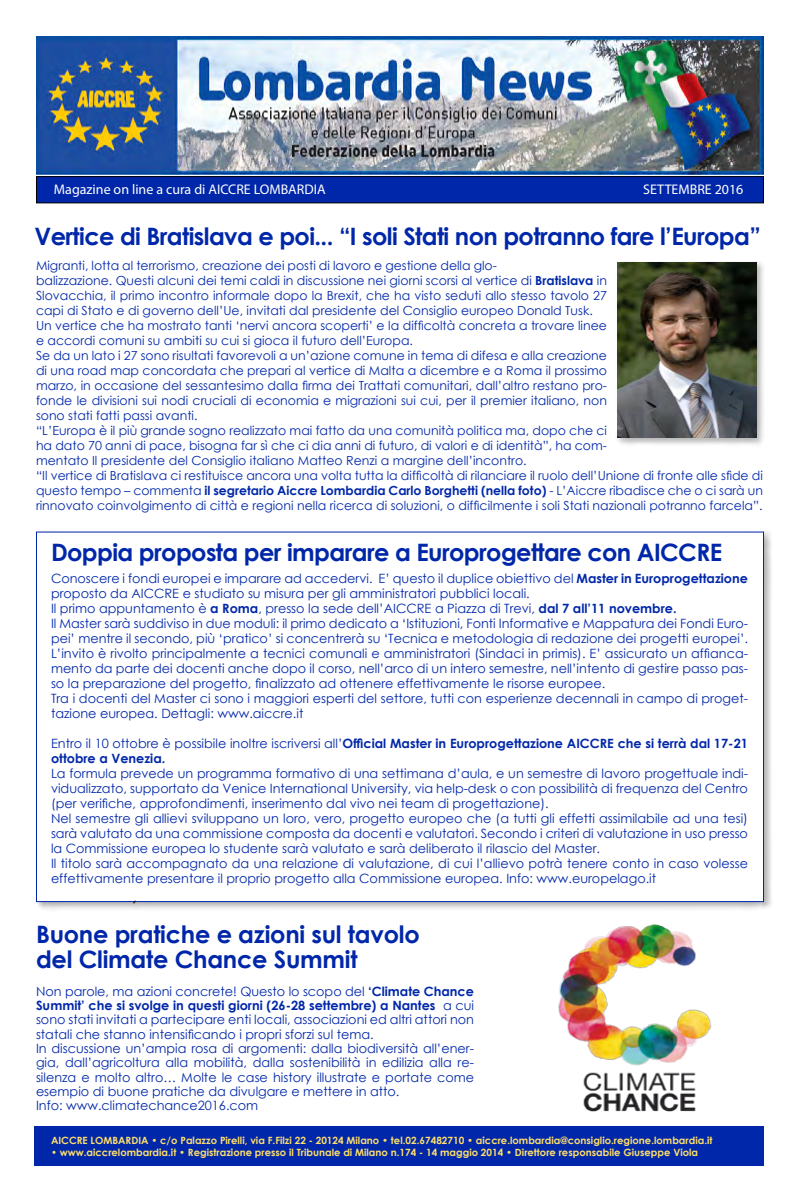
<style>
.page{position:relative;width:800px;height:1200px;background:#fff}
.page>*{position:absolute;margin:0;border:0;box-sizing:border-box;transform-origin:0 0}
.t1{font:700 24px/25px "Century Gothic";letter-spacing:-.025em;color:#0027a9}
.t2{font:14px "Myriad Pro";color:#fff}
.t3{font:12.8px/15px "Century Gothic";color:#0027a9}
.t4{font:700 12.8px/15px "Century Gothic";color:#0027a9}
.t5{font:12.5px/15px "Century Gothic";color:#0027a9}
.t6{font:700 12px "Century Gothic";color:#000}
.t7{font:700 10px "Century Gothic";color:#ffdf6a}
.s1{font-weight:700}
.s2{font-weight:400}
</style>
<div class="page">
<div style="left:34px;top:1126px;width:730px;height:39px;background:#0027a9"></div>
<div style="left:34px;top:530px;width:739px;height:382px;background:#000;opacity:.3"></div>
<div style="left:36px;top:532px;width:728px;height:370px;background:#fff;border:1px solid #0027a9"></div>
<img style="left:36px;top:36px;width:728px;height:138px">
<div style="left:36px;top:177px;width:728px;height:26px;background:#0027a9"></div>
<div style="left:36px;top:176px;width:728px;height:27px;border:1px solid #000"></div>
<img style="left:558px;top:925px;width:154px;height:187px">
<div style="left:615px;top:261px;width:150px;height:186px;background:#000;opacity:.3"></div>
<img style="left:618px;top:262px;width:138px;height:176px">
<p class="t2" style="left:54px;top:180px;width:273px">Magazine on line a cura di AICCRE LOMBARDIA</p>
<p class="t2" style="left:643px;top:180px;width:102px">SETTEMBRE 2016</p>
<h1 class="t1" style="left:35px;top:223px;width:728px">Vertice di Bratislava e poi... “I soli Stati non potranno fare l’Europa”</h1>
<p class="t5" style="left:36px;top:258px;width:729px">Migranti, lotta al terrorismo, creazione dei posti di lavoro e gestione della glo-<br>balizzazione. Questi alcuni dei temi caldi in discussione nei giorni scorsi al vertice di <span class="s1">Bratislava</span> in<br>Slovacchia, il primo incontro informale dopo la Brexit, che ha visto seduti allo stesso tavolo 27<br>capi di Stato e di governo dell’Ue, invitati dal presidente del Consiglio europeo Donald Tusk.<br>Un vertice che ha mostrato tanti ‘nervi ancora scoperti’ e la difficoltà concreta a trovare linee<br>e accordi comuni su ambiti su cui si gioca il futuro dell’Europa.<br>Se da un lato i 27 sono risultati favorevoli a un’azione comune in tema di difesa e alla creazione<br>di una road map concordata che prepari al vertice di Malta a dicembre e a Roma il prossimo<br>marzo, in occasione del sessantesimo dalla firma dei Trattati comunitari, dall’altro restano pro-<br>fonde le divisioni sui nodi cruciali di economia e migrazioni sui cui, per il premier italiano, non<br>sono stati fatti passi avanti.<br>“L’Europa è il più grande sogno realizzato mai fatto da una comunità politica ma, dopo che ci<br>ha dato 70 anni di pace, bisogna far sì che ci dia anni di futuro, di valori e di identità”, ha com-<br>mentato Il presidente del Consiglio italiano Matteo Renzi a margine dell’incontro.<br>“Il vertice di Bratislava ci restituisce ancora una volta tutta la difficoltà di rilanciare il ruolo dell’Unione di fronte alle sfide di questo tempo – commenta <span class="s1">il segretario Aiccre Lombardia Carlo Borghetti (nella foto)</span> - L’Aiccre ribadisce che o ci sarà un rinnovato coinvolgimento di città e regioni nella ricerca di soluzioni, o difficilmente i soli Stati nazionali potranno farcela”.</p>
<h1 class="t1" style="left:51px;top:539px;width:673px">Doppia proposta per imparare a Europrogettare con AICCRE</h1>
<p class="t3" style="left:51px;top:571px;width:699px">Conoscere i fondi europei e imparare ad accedervi. E’ questo il duplice obiettivo del <span class="s1">Master in Europrogettazione </span>proposto da AICCRE e studiato su misura per gli amministratori pubblici locali.<br>Il primo appuntamento è <span class="s1">a Roma</span>, presso la sede dell’AICCRE a Piazza di Trevi, <span class="s1">dal 7 all’11 novembre.<br></span>Il Master sarà suddiviso in due moduli: il primo dedicato a ‘Istituzioni, Fonti Informative e Mappatura dei Fondi Euro&shy;pei’ mentre il secondo, più ‘pratico’ si concentrerà su ‘Tecnica e metodologia di redazione dei progetti europei’.<br>L’invito è rivolto principalmente a tecnici comunali e amministratori (Sindaci in primis). E’ assicurato un affianca&shy;mento da parte dei docenti anche dopo il corso, nell’arco di un intero semestre, nell’intento di gestire passo pas&shy;so la preparazione del progetto, finalizzato ad ottenere effettivamente le risorse europee.<br>Tra i docenti del Master ci sono i maggiori esperti del settore, tutti con esperienze decennali in campo di proget&shy;tazione europea. Dettagli: www.aiccre.it</p>
<p class="t4" style="left:51px;top:735px;width:699px"><span class="s2">Entro il 10 ottobre è possibile inoltre iscriversi all’</span>Official Master in Europrogettazione AICCRE che si terrà dal 17-21 ottobre a Venezia.</p>
<p class="t3" style="left:51px;top:766px;width:699px">La formula prevede un programma formativo di una settimana d’aula, e un semestre di lavoro progettuale indi&shy;vidualizzato, supportato da Venice International University, via help-desk o con possibilità di frequenza del Centro (per verifiche, approfondimenti, inserimento dal vivo nei team di progettazione).<br>Nel semestre gli allievi sviluppano un loro, vero, progetto europeo che (a tutti gli effetti assimilabile ad una tesi) sarà valutato da una commissione composta da docenti e valutatori. Secondo i criteri di valutazione in uso presso la Commissione europea lo studente sarà valutato e sarà deliberato il rilascio del Master.<br>Il titolo sarà accompagnato da una relazione di valutazione, di cui l’allievo potrà tenere conto in caso volesse effettivamente presentare il proprio progetto alla Commissione europea. Info: www.europelago.it</p>
<p class="t6" style="left:136px;top:915px;width:7px;rotate:-180deg">,</p>
<h1 class="t1" style="left:36px;top:921px;width:385px">Buone pratiche e azioni sul tavolo del Climate Chance Summit</h1>
<p class="t3" style="left:36px;top:984px;width:440px;line-height:14.3px">Non parole, ma azioni concrete! Questo lo scopo del <span class="s1">‘Climate Chance Summit’ che si svolge in questi giorni (26-28 settembre) a Nantes</span> a cui sono stati invitati a partecipare enti locali, associazioni ed altri attori non statali che stanno intensificando i propri sforzi sul tema.<br>In discussione un’ampia rosa di argomenti: dalla biodiversità all’ener&shy;gia, dall’agricoltura alla mobilità, dalla sostenibilità in edilizia alla re&shy;silenza e molto altro… Molte le case history illustrate e portate come esempio di buone pratiche da divulgare e mettere in atto.<br>Info: www.climatechance2016.com</p>
<p class="t7" style="left:51px;top:1133px;width:663px">AICCRE LOMBARDIA • c/o Palazzo Pirelli, via F.Filzi 22 - 20124 Milano • tel.02.67482710 • aiccre.lombardia@consiglio.regione.lombardia.it</p>
<p class="t7" style="left:51px;top:1145px;width:649px">• www.aiccrelombardia.it • Registrazione presso il Tribunale di Milano n.174 - 14 maggio 2014 • Direttore responsabile Giuseppe Viola</p>
</div>
